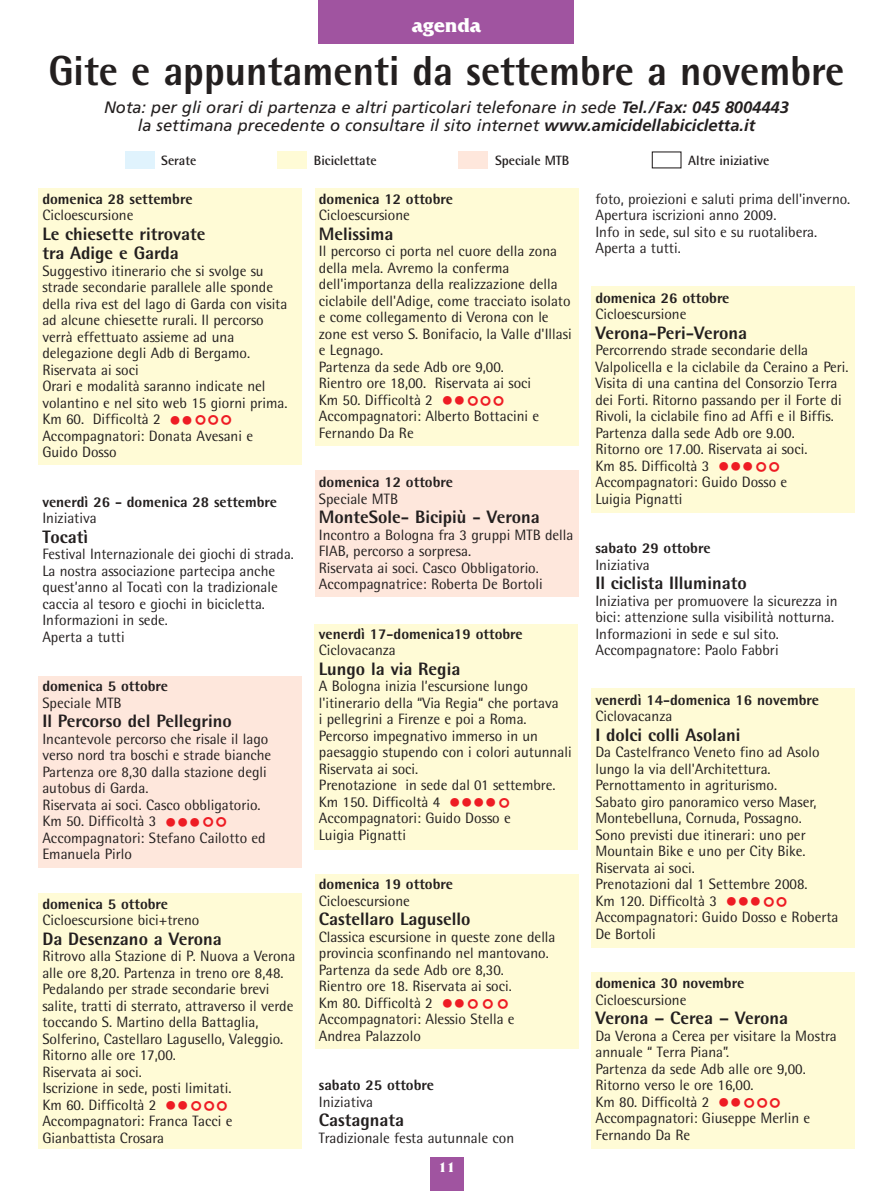
<style>
.page{position:relative;width:893px;height:1191px;background:#fff}
.page>*{position:absolute;margin:0;border:0;box-sizing:border-box;transform-origin:0 0}
.t1{font:45px "Rotis Semi Sans";color:#ee1c24}
.t2{font:800 42px "Rotis Semi Sans";color:#231f1f;scale:.95 1}
.t3{font:700 21px "Friz Quadrata";color:#fff}
.t4{font:800 18px/19.5px "Rotis Semi Sans";color:#231f1f}
.t5{font:italic 16.5px/18px "Frutiger";color:#231f1f;text-align:center}
.t6{font:15px/16.5px "Rotis Semi Sans";color:#231f1f}
.t7{font:800 15px "Rotis Semi Sans";color:#231f1f}
.t8{font:700 15px "Friz Quadrata";color:#fff}
.t9{font:700 13.5px "Rotis Semi Sans";color:#231f1f}
.s1{font-weight:700}
.s2{font-size:24px;color:#ee1c24}
</style>
<div class="page">
<div style="left:430px;top:1158px;width:33px;height:33px;background:#a054a0"></div>
<div style="left:319px;top:0;width:255px;height:43px;background:#a054a0"></div>
<div style="left:591px;top:688px;width:263px;height:259px;background:#fffbd6"></div>
<div style="left:314px;top:188px;width:264px;height:257px;background:#fffbd6"></div>
<div style="left:314px;top:471px;width:264px;height:126px;background:#fee7dc"></div>
<div style="left:591px;top:286px;width:263px;height:227px;background:#fffbd6"></div>
<div style="left:591px;top:972px;width:263px;height:177px;background:#fffbd6"></div>
<div style="left:314px;top:874px;width:264px;height:175px;background:#fffbd6"></div>
<div style="left:38px;top:894px;width:264px;height:255px;background:#fffbd6"></div>
<div style="left:314px;top:624px;width:264px;height:225px;background:#fffbd6"></div>
<div style="left:38px;top:676px;width:264px;height:192px;background:#fee7dc"></div>
<div style="left:38px;top:188px;width:264px;height:276px;background:#fffbd6"></div>
<div style="left:125px;top:152px;width:29px;height:17px;background:#e0f3fd"></div>
<div style="left:277px;top:152px;width:30px;height:17px;background:#fffbd6"></div>
<div style="left:458px;top:152px;width:30px;height:17px;background:#fee7dc"></div>
<h3 class="t3" style="left:412px;top:18px;width:70px">agenda</h3>
<h2 class="t2" style="left:48px;top:56px;width:839px">Gite e appuntamenti da settembre a novembre</h2>
<p class="t5" style="left:104px;top:100px;width:686px">Nota: per gli orari di partenza e altri particolari telefonare in sede <span class="s1">Tel./Fax: 045 8004443 </span>la settimana precedente o consultare il sito internet <span class="s1">www.amicidellabicicletta.it</span></p>
<p class="t9" style="left:161px;top:156px;width:36px">Serate</p>
<p class="t9" style="left:314px;top:156px;width:64px">Biciclettate</p>
<p class="t9" style="left:495px;top:156px;width:76px">Speciale MTB</p>
<p class="t9" style="left:688px;top:156px;width:83px">Altre iniziative</p>
<p class="t7" style="left:42px;top:194px;width:152px">domenica 28 settembre</p>
<p class="t6" style="left:42px;top:209px;width:93px">Cicloescursione</p>
<p class="t4" style="left:42px;top:226px;width:165px">Le chiesette ritrovate tra Adige e Garda</p>
<p class="t6" style="left:42px;top:264px;width:247px">Suggestivo itinerario che si svolge su strade secondarie parallele alle sponde della riva est del lago di Garda con visita ad alcune chiesette rurali. Il percorso verrà effettuato assieme ad una delegazione degli Adb di Bergamo.<br>Riservata ai soci<br>Orari e modalità saranno indicate nel volantino e nel sito web 15 giorni prima.<br>Km 60. Difficoltà 2 <span class="s2">•• </span>Accompagnatori: Donata Avesani e</p>
<h1 class="t1" style="left:193px;top:413px;width:42px">°°°</h1>
<p class="t6" style="left:42px;top:446px;width:76px">Guido Dosso</p>
<p class="t7" style="left:42px;top:497px;width:236px">venerdì 26 - domenica 28 settembre</p>
<p class="t6" style="left:42px;top:512px;width:56px">Iniziativa</p>
<p class="t4" style="left:42px;top:529px;width:47px">Tocatì</p>
<p class="t6" style="left:42px;top:548px;width:253px">Festival Internazionale dei giochi di strada.<br>La nostra associazione partecipa anche quest’anno al Tocatì con la tradizionale caccia al tesoro e giochi in bicicletta.<br>Informazioni in sede.<br>Aperta a tutti</p>
<p class="t7" style="left:42px;top:681px;width:127px">domenica 5 ottobre</p>
<p class="t6" style="left:42px;top:696px;width:81px">Speciale MTB</p>
<p class="t4" style="left:42px;top:713px;width:191px">Il Percorso del Pellegrino</p>
<p class="t6" style="left:42px;top:732px;width:230px">Incantevole percorso che risale il lago verso nord tra boschi e strade bianche Partenza ore 8,30 dalla stazione degli autobus di Garda.<br>Riservata ai soci. Casco obbligatorio.<br>Km 50. Difficoltà 3 <span class="s2">••• </span>Accompagnatori: Stefano Cailotto ed</p>
<h1 class="t1" style="left:201px;top:815px;width:29px">°°</h1>
<p class="t6" style="left:42px;top:848px;width:91px">Emanuela Pirlo</p>
<p class="t7" style="left:42px;top:899px;width:127px">domenica 5 ottobre</p>
<p class="t6" style="left:42px;top:914px;width:158px">Cicloescursione bici+treno</p>
<p class="t4" style="left:42px;top:931px;width:181px">Da Desenzano a Verona</p>
<p class="t6" style="left:42px;top:950px;width:254px">Ritrovo alla Stazione di P. Nuova a Verona alle ore 8,20. Partenza in treno ore 8,48.<br>Pedalando per strade secondarie brevi salite, tratti di sterrato, attraverso il verde toccando S. Martino della Battaglia, Solferino, Castellaro Lagusello, Valeggio.<br>Ritorno alle ore 17,00.<br>Riservata ai soci.<br>Iscrizione in sede, posti limitati.<br>Km 60. Difficoltà 2 <span class="s2">••<br></span>Accompagnatori: Franca Tacci e</p>
<h1 class="t1" style="left:189px;top:1099px;width:42px">°°°</h1>
<p class="t6" style="left:42px;top:1131px;width:123px">Gianbattista Crosara</p>
<p class="t7" style="left:319px;top:194px;width:136px">domenica 12 ottobre</p>
<p class="t6" style="left:319px;top:209px;width:93px">Cicloescursione</p>
<p class="t4" style="left:319px;top:226px;width:76px">Melissima</p>
<p class="t6" style="left:319px;top:245px;width:254px">Il percorso ci porta nel cuore della zona della mela. Avremo la conferma dell'importanza della realizzazione della ciclabile dell'Adige, come tracciato isolato e come collegamento di Verona con le zone est verso S. Bonifacio, la Valle d'Illasi e Legnago.<br>Partenza da sede Adb ore 9,00.<br>Rientro ore 18,00. Riservata ai soci<br>Km 50. Difficoltà 2 <span class="s2">••<br></span>Accompagnatori: Alberto Bottacini e</p>
<h1 class="t1" style="left:465px;top:394px;width:42px">°°°</h1>
<p class="t6" style="left:319px;top:426px;width:96px">Fernando Da Re</p>
<p class="t7" style="left:319px;top:477px;width:136px">domenica 12 ottobre</p>
<p class="t6" style="left:319px;top:492px;width:81px">Speciale MTB</p>
<p class="t4" style="left:319px;top:509px;width:222px">MonteSole- Bicipiù - Verona</p>
<p class="t6" style="left:319px;top:528px;width:256px">Incontro a Bologna fra 3 gruppi MTB della FIAB, percorso a sorpresa.<br>Riservata ai soci. Casco Obbligatorio.<br>Accompagnatrice: Roberta De Bortoli</p>
<p class="t7" style="left:319px;top:629px;width:205px">venerdì 17-domenica19 ottobre</p>
<p class="t6" style="left:319px;top:644px;width:78px">Ciclovacanza</p>
<p class="t4" style="left:319px;top:661px;width:143px">Lungo la via Regia</p>
<p class="t6" style="left:319px;top:680px;width:254px">A Bologna inizia l’escursione lungo l'itinerario della “Via Regia“ che portava<br>i pellegrini a Firenze e poi a Roma.<br>Percorso impegnativo immerso in un paesaggio stupendo con i colori autunnali Riservata ai soci.<br>Prenotazione in sede dal 01 settembre.<br>Km 150. Difficoltà 4 <span class="s2">•••• </span>Accompagnatori: Guido Dosso e</p>
<h1 class="t1" style="left:497px;top:796px;width:17px">°</h1>
<p class="t6" style="left:319px;top:828px;width:89px">Luigia Pignatti</p>
<p class="t7" style="left:319px;top:879px;width:136px">domenica 19 ottobre</p>
<p class="t6" style="left:319px;top:894px;width:93px">Cicloescursione</p>
<p class="t4" style="left:319px;top:911px;width:153px">Castellaro Lagusello</p>
<p class="t6" style="left:319px;top:930px;width:238px">Classica escursione in queste zone della provincia sconfinando nel mantovano.<br>Partenza da sede Adb ore 8,30.<br>Rientro ore 18. Riservata ai soci.<br>Km 80. Difficoltà 2 <span class="s2">•• </span>Accompagnatori: Alessio Stella e</p>
<h1 class="t1" style="left:465px;top:997px;width:47px">°°°</h1>
<p class="t6" style="left:319px;top:1029px;width:103px">Andrea Palazzolo</p>
<p class="t7" style="left:319px;top:1080px;width:117px">sabato 25 ottobre</p>
<p class="t6" style="left:319px;top:1095px;width:56px">Iniziativa</p>
<p class="t4" style="left:319px;top:1112px;width:87px">Castagnata</p>
<p class="t6" style="left:319px;top:1131px;width:197px">Tradizionale festa autunnale con</p>
<p class="t8" style="left:438px;top:1162px;width:18px">11</p>
<p class="t6" style="left:595px;top:192px;width:256px">foto, proiezioni e saluti prima dell'inverno.<br>Apertura iscrizioni anno 2009.<br>Info in sede, sul sito e su ruotalibera.<br>Aperta a tutti.</p>
<p class="t7" style="left:595px;top:293px;width:136px">domenica 26 ottobre</p>
<p class="t6" style="left:595px;top:308px;width:93px">Cicloescursione</p>
<p class="t4" style="left:595px;top:325px;width:153px">Verona-Peri-Verona</p>
<p class="t6" style="left:595px;top:344px;width:254px">Percorrendo strade secondarie della Valpolicella e la ciclabile da Ceraino a Peri.<br>Visita di una cantina del Consorzio Terra dei Forti. Ritorno passando per il Forte di Rivoli, la ciclabile fino ad Affi e il Biffis.<br>Partenza dalla sede Adb ore 9.00.<br>Ritorno ore 17.00. Riservata ai soci.<br>Km 85. Difficoltà 3 <span class="s2">••• </span>Accompagnatori: Guido Dosso e</p>
<h1 class="t1" style="left:754px;top:460px;width:29px">°°</h1>
<p class="t6" style="left:595px;top:492px;width:89px">Luigia Pignatti</p>
<p class="t7" style="left:595px;top:543px;width:117px">sabato 29 ottobre</p>
<p class="t6" style="left:595px;top:558px;width:56px">Iniziativa</p>
<p class="t4" style="left:595px;top:575px;width:153px">Il ciclista Illuminato</p>
<p class="t6" style="left:595px;top:594px;width:244px">Iniziativa per promuovere la sicurezza in bici: attenzione sulla visibilità notturna.<br>Informazioni in sede e sul sito.<br>Accompagnatore: Paolo Fabbri</p>
<p class="t7" style="left:595px;top:695px;width:225px">venerdì 14-domenica 16 novembre</p>
<p class="t6" style="left:595px;top:710px;width:78px">Ciclovacanza</p>
<p class="t4" style="left:595px;top:727px;width:147px">I dolci colli Asolani</p>
<p class="t6" style="left:595px;top:746px;width:245px">Da Castelfranco Veneto fino ad Asolo lungo la via dell'Architettura.<br>Pernottamento in agriturismo.<br>Sabato giro panoramico verso Maser,<br>Montebelluna, Cornuda, Possagno.<br>Sono previsti due itinerari: uno per<br>Mountain Bike e uno per City Bike.<br>Riservata ai soci.<br>Prenotazioni dal 1 Settembre 2008.<br>Km 120. Difficoltà 3 <span class="s2">•••<br></span>Accompagnatori: Guido Dosso e Roberta</p>
<h1 class="t1" style="left:761px;top:895px;width:29px">°°</h1>
<p class="t6" style="left:595px;top:927px;width:62px">De Bortoli</p>
<p class="t7" style="left:595px;top:978px;width:150px">domenica 30 novembre</p>
<p class="t6" style="left:595px;top:993px;width:93px">Cicloescursione</p>
<p class="t4" style="left:595px;top:1010px;width:194px">Verona – Cerea – Verona</p>
<p class="t6" style="left:595px;top:1029px;width:243px">Da Verona a Cerea per visitare la Mostra annuale “ Terra Piana”.<br>Partenza da sede Adb alle ore 9,00.<br>Ritorno verso le ore 16,00.<br>Km 80. Difficoltà 2 <span class="s2">••<br></span>Accompagnatori: Giuseppe Merlin e</p>
<h1 class="t1" style="left:742px;top:1096px;width:42px">°°°</h1>
<p class="t6" style="left:595px;top:1128px;width:96px">Fernando Da Re</p>
</div>
